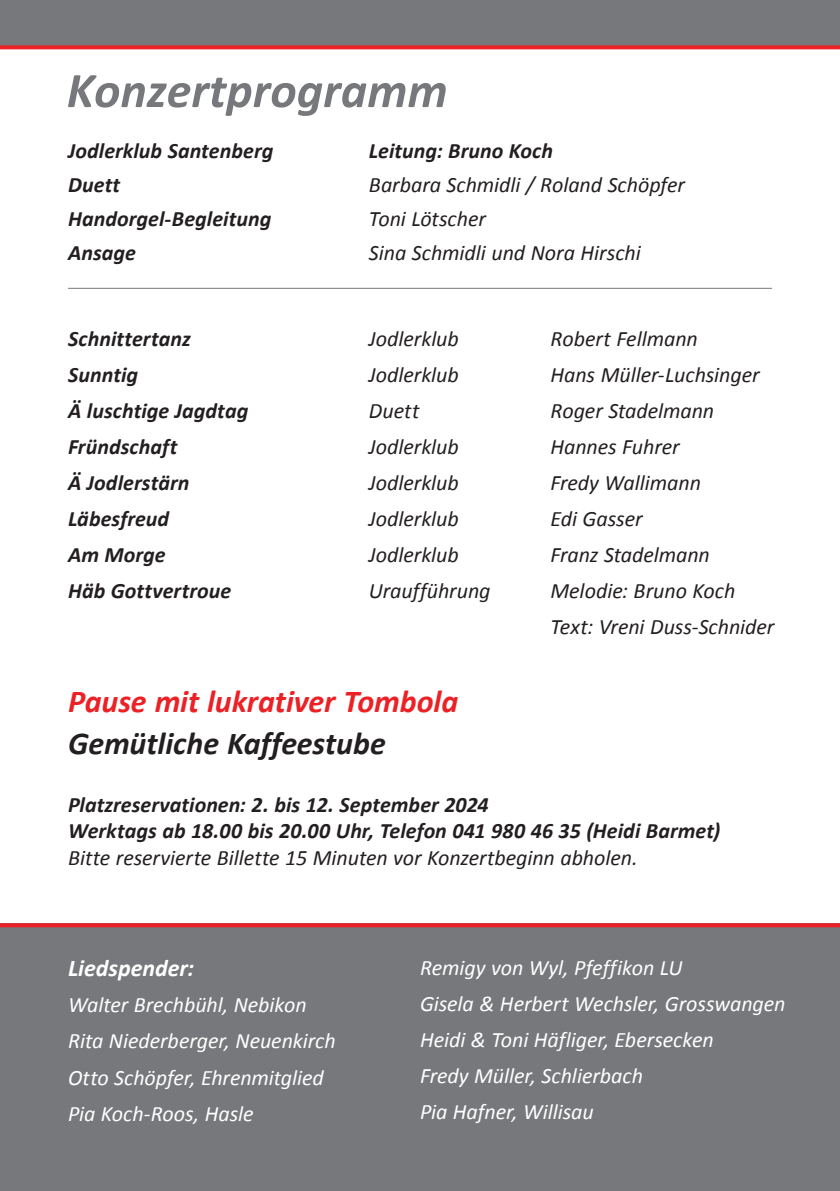
<style>
.page{position:relative;width:840px;height:1191px;background:#fff}
.page>*{position:absolute;margin:0;border:0;box-sizing:border-box;transform-origin:0 0}
.t1{font:italic 700 50px "Calibri";color:#76787b}
.t2{font:italic 700 32px "Calibri";letter-spacing:-.005em;color:#ec2125}
.t3{font:italic 700 32px "Calibri";color:#231f20}
.t4{font:italic 700 24px "Calibri";color:#fff}
.t5{font:italic 22px/36px "Calibri";letter-spacing:-.005em;color:#231f20}
.t6{font:italic 700 22px/26.4px "Calibri";color:#231f20}
.t7{font:italic 22px/36px "Calibri";letter-spacing:-.005em;color:#fff}
</style>
<div class="page">
<div style="left:0;top:923px;width:839px;height:268px;background:#76787b"></div>
<div style="left:0;top:0;width:839px;height:45px;background:#76787b"></div>
<svg style="left:0;top:45px;width:839px;height:4px;fill:#ec2125"></svg>
<svg style="left:0;top:923px;width:839px;height:4px;fill:#ec2125"></svg>
<hr style="left:68px;top:288px;width:703px;height:1px;background:#76787b">
<h1 class="t1" style="left:67px;top:59px;width:382px">Konzertprogramm</h1>
<p class="t6" style="left:68px;top:138px;width:207px">Jodlerklub Santenberg</p>
<p class="t6" style="left:369px;top:138px;width:186px">Leitung: Bruno Koch</p>
<p class="t6" style="left:68px;top:172px;width:54px">Duett</p>
<p class="t5" style="left:369px;top:166px;width:317px">Barbara Schmidli / Roland Schöpfer</p>
<p class="t6" style="left:68px;top:206px;width:204px">Handorgel-Begleitung</p>
<p class="t5" style="left:369px;top:200px;width:118px">Toni Lötscher</p>
<p class="t6" style="left:68px;top:240px;width:69px">Ansage</p>
<p class="t5" style="left:369px;top:234px;width:273px">Sina Schmidli und Nora Hirschi</p>
<p class="t6" style="left:68px;top:326px;width:124px">Schnittertanz</p>
<p class="t5" style="left:369px;top:320px;width:91px">Jodlerklub</p>
<p class="t5" style="left:550px;top:320px;width:149px">Robert Fellmann</p>
<p class="t6" style="left:68px;top:362px;width:72px">Sunntig</p>
<p class="t5" style="left:368px;top:356px;width:91px">Jodlerklub</p>
<p class="t5" style="left:550px;top:356px;width:210px">Hans Müller-Luchsinger</p>
<p class="t6" style="left:68px;top:398px;width:182px">Ä luschtige Jagdtag</p>
<p class="t5" style="left:368px;top:392px;width:52px">Duett</p>
<p class="t5" style="left:550px;top:392px;width:165px">Roger Stadelmann</p>
<p class="t6" style="left:68px;top:434px;width:111px">Fründschaft</p>
<p class="t5" style="left:368px;top:428px;width:91px">Jodlerklub</p>
<p class="t5" style="left:550px;top:428px;width:131px">Hannes Fuhrer</p>
<p class="t6" style="left:68px;top:470px;width:123px">Ä Jodlerstärn</p>
<p class="t5" style="left:368px;top:464px;width:91px">Jodlerklub</p>
<p class="t5" style="left:550px;top:464px;width:152px">Fredy Wallimann</p>
<p class="t6" style="left:68px;top:506px;width:102px">Läbesfreud</p>
<p class="t5" style="left:368px;top:500px;width:91px">Jodlerklub</p>
<p class="t5" style="left:550px;top:500px;width:94px">Edi Gasser</p>
<p class="t6" style="left:68px;top:542px;width:99px">Am Morge</p>
<p class="t5" style="left:368px;top:536px;width:91px">Jodlerklub</p>
<p class="t5" style="left:550px;top:536px;width:161px">Franz Stadelmann</p>
<p class="t6" style="left:68px;top:578px;width:165px">Häb Gottvertroue</p>
<p class="t5" style="left:368px;top:572px;width:123px">Uraufführung</p>
<p class="t5" style="left:550px;top:572px;width:225px">Melodie: Bruno Koch<br>Text: Vreni Duss-Schnider</p>
<h2 class="t2" style="left:68px;top:680px;width:391px">Pause mit lukrativer Tombola</h2>
<h2 class="t3" style="left:68px;top:722px;width:319px">Gemütliche Kaffeestube</h2>
<p class="t6" style="left:68px;top:791px;width:653px">Platzreservationen: 2. bis 12. September 2024<br>Werktags ab 18.00 bis 20.00 Uhr, Telefon 041 980 46 35 (Heidi Barmet)</p>
<p class="t5" style="left:68px;top:838px;width:570px">Bitte reservierte Billette 15 Minuten vor Konzertbeginn abholen.</p>
<p class="t4" style="left:68px;top:953px;width:127px">Liedspender:</p>
<p class="t7" style="left:68px;top:986px;width:269px">Walter Brechbühl, Nebikon<br>Rita Niederberger, Neuenkirch<br>Otto Schöpfer, Ehrenmitglied<br>Pia Koch-Roos, Hasle</p>
<p class="t7" style="left:420px;top:948px;width:367px">Remigy von Wyl, Pfeffikon LU<br>Gisela &amp; Herbert Wechsler, Grosswangen<br>Heidi &amp; Toni Häfliger, Ebersecken<br>Fredy Müller, Schlierbach<br>Pia Hafner, Willisau</p>
</div>
